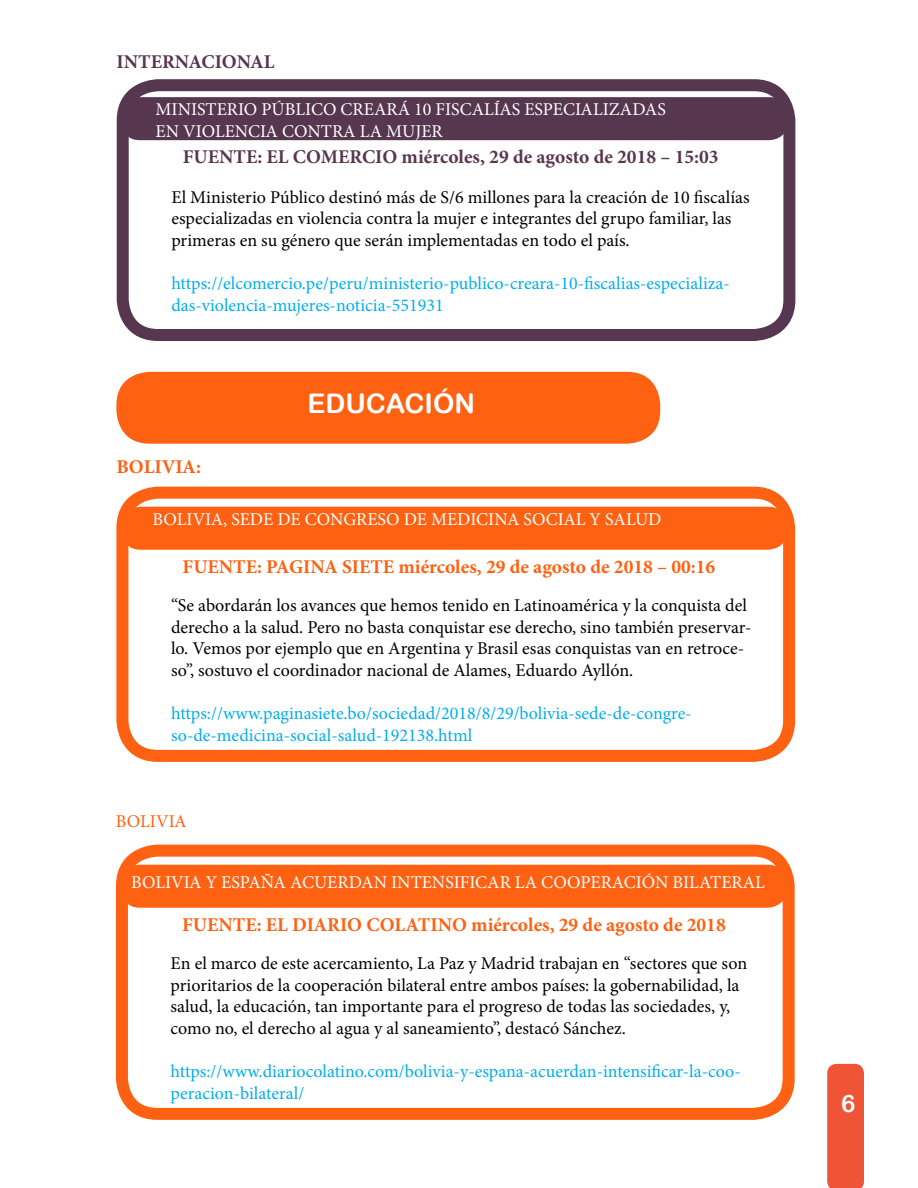
<style>
.page{position:relative;width:918px;height:1188px;background:#fff}
.page>*{position:absolute;margin:0;border:0;box-sizing:border-box;transform-origin:0 0}
.t1{font:27px "Arial Rounded MT Bold";color:#fff}
.t2{font:24px "Arial Rounded MT Bold";color:#fff}
.t3{font:700 19.5px "Minion Pro";color:#ff6112}
.t4{font:700 19.5px "Minion Pro";color:#57364f}
.t5{font:18px/21.6px "Minion Pro";color:#000}
.t6{font:18px/21.6px "Minion Pro";color:#00aeef}
.t7{font:18px "Minion Pro";color:#fff}
.t8{font:18px "Minion Pro";color:#ff6112}
</style>
<div class="page">
<div style="left:827px;top:1064px;width:37px;height:124px;background:#f05437"></div>
<div style="left:116px;top:845px;width:679px;height:275px;border:12px solid #ff6112;border-radius:35px"></div>
<div style="left:121px;top:865px;width:666px;height:43px;background:#ff6112;border-radius:20px"></div>
<div style="left:116px;top:487px;width:679px;height:275px;border:12px solid #ff6112;border-radius:35px"></div>
<div style="left:121px;top:507px;width:666px;height:43px;background:#ff6112;border-radius:20px"></div>
<div style="left:116px;top:372px;width:544px;height:72px;background:#ff6112;border-radius:33px"></div>
<div style="left:117px;top:79px;width:678px;height:262px;border:12px solid #57364f;border-radius:35px"></div>
<div style="left:121px;top:97px;width:667px;height:43px;background:#57364f;border-radius:18px"></div>
<p class="t4" style="left:116px;top:48px;width:160px">INTERNACIONAL</p>
<p class="t7" style="left:156px;top:98px;width:512px">MINISTERIO PÚBLICO CREARÁ 10 FISCALÍAS ESPECIALIZADAS</p>
<p class="t7" style="left:156px;top:119px;width:289px">EN VIOLENCIA CONTRA LA MUJER</p>
<p class="t4" style="left:183px;top:143px;width:537px">FUENTE: EL COMERCIO miércoles, 29 de agosto de 2018 – 15:03</p>
<p class="t5" style="left:171px;top:186px;width:580px">El Ministerio Público destinó más de S/6 millones para la creación de 10 fiscalías especializadas en violencia contra la mujer e integrantes del grupo familiar, las primeras en su género que serán implementadas en todo el país.</p>
<p class="t6" style="left:171px;top:273px;width:560px">https://elcomercio.pe/peru/ministerio-publico-creara-10-fiscalias-especializa&shy;das-violencia-mujeres-noticia-551931</p>
<p class="t3" style="left:116px;top:453px;width:86px">BOLIVIA:</p>
<p class="t1" style="left:307px;top:388px;width:169px">EDUCACIÓN</p>
<p class="t7" style="left:153px;top:507px;width:510px">BOLIVIA, SEDE DE CONGRESO DE MEDICINA SOCIAL Y SALUD</p>
<p class="t3" style="left:183px;top:553px;width:534px">FUENTE: PAGINA SIETE miércoles, 29 de agosto de 2018 – 00:16</p>
<p class="t5" style="left:171px;top:595px;width:582px">“Se abordarán los avances que hemos tenido en Latinoamérica y la conquista del derecho a la salud. Pero no basta conquistar ese derecho, sino también preservar&shy;lo. Vemos por ejemplo que en Argentina y Brasil esas conquistas van en retroce&shy;so”, sostuvo el coordinador nacional de Alames, Eduardo Ayllón.</p>
<p class="t6" style="left:171px;top:703px;width:522px">https://www.paginasiete.bo/sociedad/2018/8/29/bolivia-sede-de-congre&shy;so-de-medicina-social-salud-192138.html</p>
<p class="t8" style="left:116px;top:809px;width:72px">BOLIVIA</p>
<p class="t7" style="left:131px;top:870px;width:635px">BOLIVIA Y ESPAÑA ACUERDAN INTENSIFICAR LA COOPERACIÓN BILATERAL</p>
<p class="t3" style="left:182px;top:911px;width:545px">FUENTE: EL DIARIO COLATINO miércoles, 29 de agosto de 2018</p>
<p class="t5" style="left:171px;top:953px;width:578px">En el marco de este acercamiento, La Paz y Madrid trabajan en “sectores que son prioritarios de la cooperación bilateral entre ambos países: la gobernabilidad, la salud, la educación, tan importante para el progreso de todas las sociedades, y, como no, el derecho al agua y al saneamiento”, destacó Sánchez.</p>
<p class="t6" style="left:171px;top:1061px;width:572px">https://www.diariocolatino.com/bolivia-y-espana-acuerdan-intensificar-la-coo&shy;peracion-bilateral/</p>
<h2 class="t2" style="left:841px;top:1089px;width:16px">6</h2>
</div>
